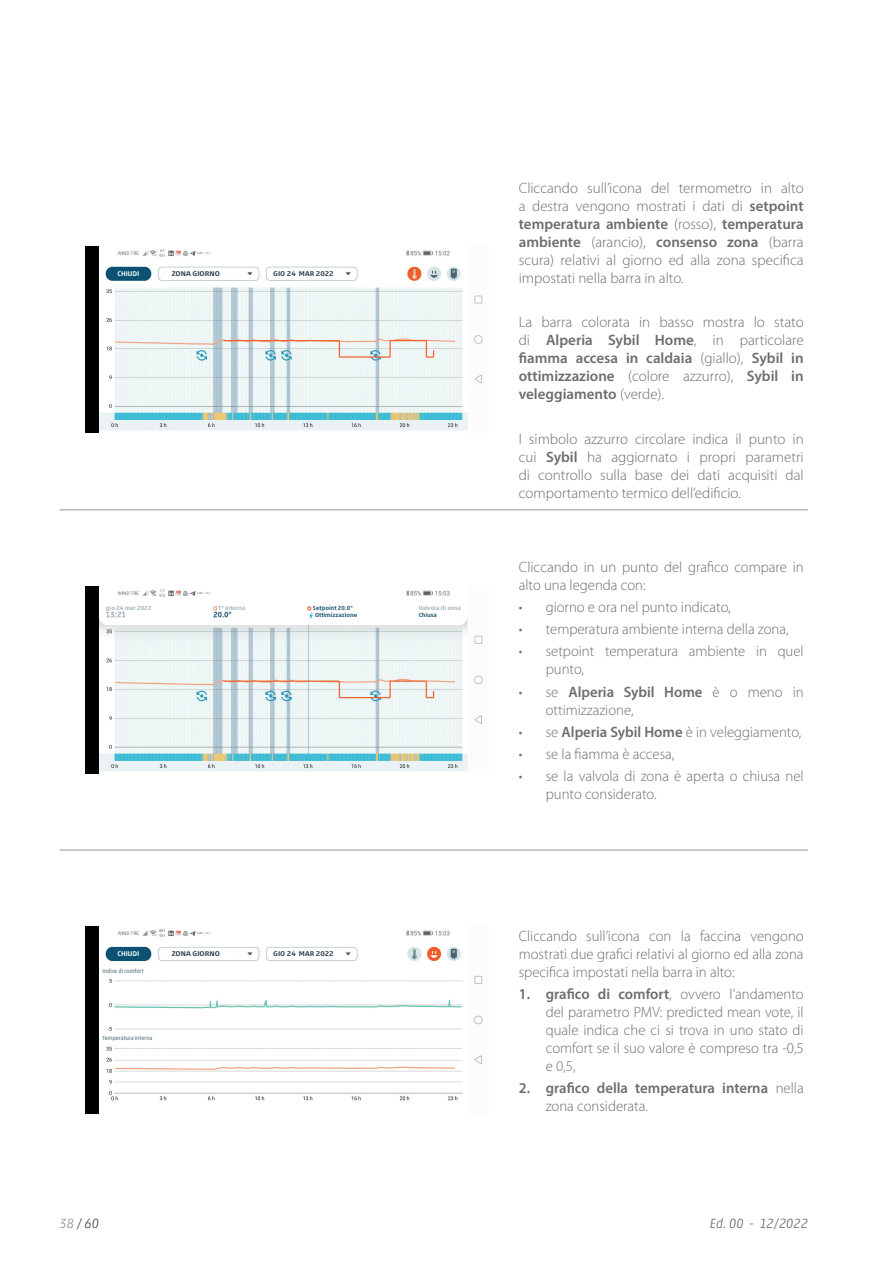
<style>
.page{position:relative;width:893px;height:1263px;background:#fff}
.page>*{position:absolute;margin:0;border:0;box-sizing:border-box;transform-origin:0 0}
.t1{font:300 15px/18px "Myriad Pro";color:#6c6d70;text-align:justify}
.t2{font:600 15px/18px "Myriad Pro";color:#6c6d70}
.t3{font:italic 300 13.5px "Akko Pro";color:#6c6d70}
.t4{font:italic 300 13.5px "Akko Pro";color:#4b4c4d}
.t5{font:500 6.9px "Akko Pro";color:#2b3a45;scale:1.13 1}
.t6{font:500 6.9px "Akko Pro";color:#2b3a45;scale:1.16 1}
.t7{font:500 6.9px "Akko Pro";color:#fff;scale:1.06 1}
.t8{font:500 6px "Akko Pro";color:#9fb1b8;scale:1.06 1}
.t9{font:500 6px "Akko Pro";color:#15526b;scale:1.06 1}
.t10{font:6px "Akko Pro";color:#54707a;scale:.94 1}
.s1{font-weight:600}
.s2{font-weight:300}
.s3{color:#939598}
</style>
<div class="page">
<hr style="left:60px;top:510px;width:454px;height:1px;background:#939598">
<hr style="left:514px;top:510px;width:294px;height:1px;background:#939598">
<hr style="left:60px;top:850px;width:454px;height:1px;background:#939598">
<hr style="left:514px;top:850px;width:294px;height:1px;background:#939598">
<img style="left:85px;top:247px;width:398px;height:186px">
<img style="left:85px;top:587px;width:398px;height:186px">
<img style="left:85px;top:927px;width:398px;height:186px">
<p class="t7" style="left:117px;top:269px;width:22px">CHIUDI</p>
<p class="t6" style="left:172px;top:269px;width:43px">ZONA GIORNO</p>
<p class="t5" style="left:273px;top:269px;width:55px">GIO 24 MAR 2022</p>
<p class="t8" style="left:106px;top:605px;width:44px">gio 24 mar 2022</p>
<p class="t8" style="left:218px;top:605px;width:27px">T° interna</p>
<p class="t9" style="left:313px;top:605px;width:39px">Setpoint 20.0°</p>
<p class="t8" style="left:419px;top:605px;width:41px">Valvola di zona</p>
<p class="t9" style="left:315px;top:611px;width:41px">Ottimizzazione</p>
<p class="t9" style="left:419px;top:611px;width:19px">Chiusa</p>
<p class="t7" style="left:117px;top:950px;width:22px">CHIUDI</p>
<p class="t10" style="left:103px;top:967px;width:45px">Indice di comfort</p>
<p class="t6" style="left:172px;top:950px;width:43px">ZONA GIORNO</p>
<p class="t5" style="left:273px;top:950px;width:55px">GIO 24 MAR 2022</p>
<p class="t10" style="left:103px;top:1034px;width:55px">Temperatura interna</p>
<p class="t1" style="left:519px;top:179px;width:286px">Cliccando sull’icona del termometro in alto a destra vengono mostrati i dati di <span class="s1">setpoint temperatura ambiente</span> (rosso), <span class="s1">temperatura ambiente</span> (arancio), <span class="s1">consenso zona</span> (barra scura) relativi al giorno ed alla zona specifica impostati nella barra in alto.</p>
<p class="t1" style="left:519px;top:314px;width:286px">La barra colorata in basso mostra lo stato di <span class="s1">Alperia Sybil Home</span>, in particolare <span class="s1">fiamma accesa in caldaia</span> (giallo), <span class="s1">Sybil in ottimizzazione</span> (colore azzurro), <span class="s1">Sybil in veleggiamento</span> (verde).</p>
<p class="t1" style="left:519px;top:430px;width:286px">I simbolo azzurro circolare indica il punto in cui <span class="s1">Sybil</span> ha aggiornato i propri parametri di controllo sulla base dei dati acquisiti dal comportamento termico dell’edificio.</p>
<p class="t1" style="left:519px;top:558px;width:286px">Cliccando in un punto del grafico compare in alto una legenda con:</p>
<p class="t1" style="left:519px;top:598px;width:213px">• giorno e ora nel punto indicato,</p>
<p class="t1" style="left:519px;top:620px;width:271px">• temperatura ambiente interna della zona,</p>
<p class="t1" style="left:546px;top:643px;width:259px;text-indent:-27px">• setpoint temperatura ambiente in quel punto,</p>
<p class="t1" style="left:546px;top:683px;width:259px;text-indent:-27px">• se <span class="s1">Alperia Sybil Home</span> è o meno in ottimizzazione,</p>
<p class="t1" style="left:519px;top:723px;width:284px">• se <span class="s1">Alperia Sybil Home</span> è in veleggiamento,</p>
<p class="t1" style="left:519px;top:745px;width:157px">• se la fiamma è accesa,</p>
<p class="t1" style="left:546px;top:768px;width:259px;text-indent:-27px">• se la valvola di zona è aperta o chiusa nel punto considerato.</p>
<p class="t1" style="left:519px;top:927px;width:286px">Cliccando sull’icona con la faccina vengono mostrati due grafici relativi al giorno ed alla zona specifica impostati nella barra in alto:</p>
<p class="t1" style="left:546px;top:985px;width:259px;text-indent:-27px"><span class="s1">1. grafico di comfort</span>, ovvero l’andamento del parametro PMV: predicted mean vote, il quale indica che ci si trova in uno stato di comfort se il suo valore è compreso tra -0,5 e 0,5,</p>
<p class="t2" style="left:546px;top:1078px;width:259px;text-indent:-27px">2. grafico della temperatura interna <span class="s2">nella zona considerata.</span></p>
<p class="t4" style="left:60px;top:1216px;width:41px"><span class="s3">38</span> / 60</p>
<p class="t3" style="left:710px;top:1216px;width:99px">Ed. 00 - 12/2022</p>
</div>
